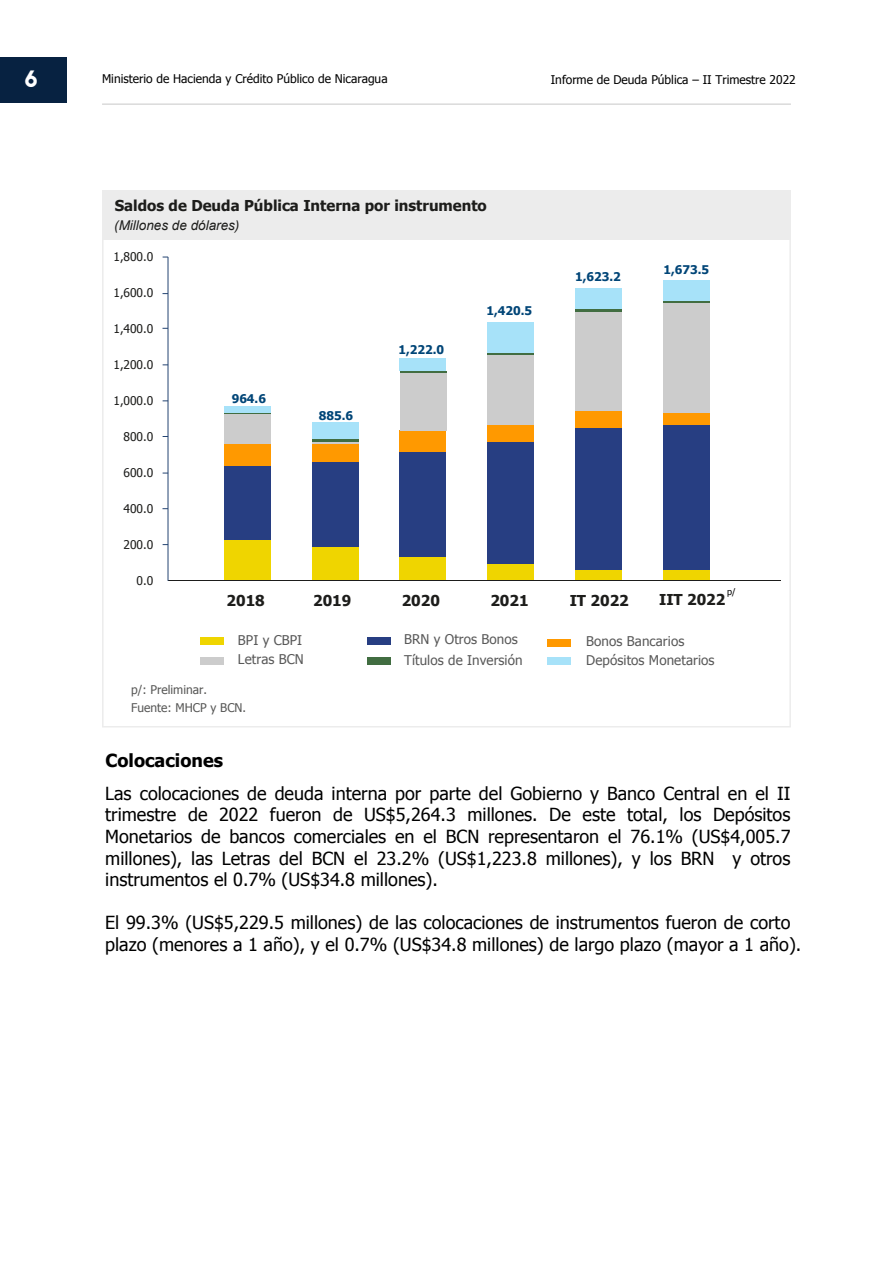
<style>
.page{position:relative;width:893px;height:1263px;background:#fff}
.page>*{position:absolute;margin:0;border:0;box-sizing:border-box;transform-origin:0 0}
.t1{font:21px "Lemon Milk";color:#fff}
.t2{font:18px/21.6px "Tahoma";color:#000;text-align:justify}
.t3{font:700 18px "Tahoma";color:#000}
.t4{font:700 15px "Tahoma";color:#1d1d1b}
.t5{font:italic 13.5px "Arial";color:#1d1d1b}
.t6{font:13.35px "Tahoma";letter-spacing:.005em;color:#595959}
.t7{font:12px "Tahoma";color:#000}
.t8{font:12px "Tahoma";letter-spacing:-.005em;color:#1d1d1b}
.t9{font:700 12px "Tahoma";color:#004577}
.t10{font:12px/18px "Tahoma";color:#575756}
.t11{font:9px "Tahoma";color:#000}
</style>
<div class="page">
<hr style="left:102px;top:103px;width:689px;height:2px;background:#dadada">
<div style="left:0;top:58px;width:66px;height:45px;background:#072241"></div>
<div style="left:102px;top:191px;width:689px;height:49px;background:#ececec"></div>
<div style="left:224px;top:413px;width:47px;height:33px;background:#ccc"></div>
<div style="left:200px;top:637px;width:23px;height:7px;background:#efd500"></div>
<div style="left:368px;top:637px;width:23px;height:7px;background:#273e82"></div>
<div style="left:102px;top:238px;width:689px;height:489px;border:2px solid #ececec"></div>
<div style="left:224px;top:444px;width:47px;height:23px;background:#f90"></div>
<div style="left:224px;top:540px;width:47px;height:39px;background:#efd500"></div>
<div style="left:224px;top:467px;width:47px;height:73px;background:#273e82"></div>
<hr style="left:312px;top:442px;width:47px;height:4px;background:#ccc">
<div style="left:312px;top:444px;width:47px;height:19px;background:#f90"></div>
<div style="left:312px;top:547px;width:47px;height:33px;background:#efd500"></div>
<div style="left:312px;top:463px;width:47px;height:84px;background:#273e82"></div>
<div style="left:312px;top:423px;width:47px;height:19px;background:#a7e2f9"></div>
<div style="left:399px;top:431px;width:47px;height:23px;background:#f90"></div>
<div style="left:399px;top:556px;width:47px;height:24px;background:#efd500"></div>
<div style="left:399px;top:452px;width:47px;height:104px;background:#273e82"></div>
<div style="left:399px;top:359px;width:47px;height:12px;background:#a7e2f9"></div>
<div style="left:487px;top:355px;width:47px;height:76px;background:#ccc"></div>
<div style="left:487px;top:425px;width:47px;height:21px;background:#f90"></div>
<div style="left:487px;top:563px;width:47px;height:16px;background:#efd500"></div>
<div style="left:487px;top:442px;width:47px;height:121px;background:#273e82"></div>
<div style="left:487px;top:322px;width:47px;height:31px;background:#a7e2f9"></div>
<div style="left:575px;top:311px;width:47px;height:114px;background:#ccc"></div>
<div style="left:575px;top:412px;width:47px;height:16px;background:#f90"></div>
<div style="left:575px;top:570px;width:47px;height:10px;background:#efd500"></div>
<div style="left:575px;top:428px;width:47px;height:142px;background:#273e82"></div>
<div style="left:575px;top:288px;width:47px;height:21px;background:#a7e2f9"></div>
<div style="left:200px;top:658px;width:23px;height:7px;background:#ccc"></div>
<div style="left:368px;top:658px;width:23px;height:7px;background:#416d41"></div>
<div style="left:547px;top:639px;width:24px;height:7px;background:#f90"></div>
<div style="left:547px;top:657px;width:24px;height:7px;background:#a7e2f9"></div>
<hr style="left:168px;top:579px;width:612px;height:1px;background:#1d1d1b">
<hr style="left:168px;top:257px;width:1px;height:324px;background:#244472">
<div style="left:400px;top:372px;width:47px;height:59px;background:#ccc"></div>
<hr style="left:400px;top:371px;width:47px;height:2px;background:#416d41">
<hr style="left:487px;top:353px;width:47px;height:2px;background:#416d41">
<hr style="left:575px;top:309px;width:47px;height:3px;background:#416d41">
<hr style="left:312px;top:440px;width:47px;height:2px;background:#416d41">
<hr style="left:224px;top:413px;width:47px;height:1px;background:#416d41">
<div style="left:224px;top:407px;width:47px;height:6px;background:#a7e2f9"></div>
<div style="left:663px;top:302px;width:47px;height:118px;background:#ccc"></div>
<div style="left:663px;top:413px;width:47px;height:15px;background:#f90"></div>
<div style="left:663px;top:569px;width:47px;height:11px;background:#efd500"></div>
<div style="left:663px;top:425px;width:47px;height:144px;background:#273e82"></div>
<div style="left:663px;top:281px;width:47px;height:20px;background:#a7e2f9"></div>
<hr style="left:663px;top:301px;width:47px;height:1px;background:#416d41">
<p class="t1" style="left:25px;top:64px;width:14px">6</p>
<p class="t7" style="left:102px;top:70px;width:287px">Ministerio de Hacienda y Crédito Público de Nicaragua</p>
<p class="t7" style="left:551px;top:71px;width:246px">Informe de Deuda Pública – II Trimestre 2022</p>
<p class="t4" style="left:115px;top:195px;width:374px">Saldos de Deuda Pública Interna por instrumento</p>
<p class="t5" style="left:114px;top:216px;width:127px">(Millones de dólares)</p>
<p class="t8" style="left:114px;top:248px;width:41px">1,800.0</p>
<p class="t8" style="left:114px;top:284px;width:41px">1,600.0</p>
<p class="t8" style="left:114px;top:320px;width:41px">1,400.0</p>
<p class="t8" style="left:114px;top:356px;width:41px">1,200.0</p>
<p class="t8" style="left:114px;top:392px;width:41px">1,000.0</p>
<p class="t8" style="left:124px;top:428px;width:31px">800.0</p>
<p class="t8" style="left:124px;top:464px;width:31px">600.0</p>
<p class="t8" style="left:124px;top:500px;width:31px">400.0</p>
<p class="t8" style="left:124px;top:536px;width:31px">200.0</p>
<p class="t8" style="left:137px;top:572px;width:18px">0.0</p>
<p class="t4" style="left:227px;top:590px;width:40px">2018</p>
<p class="t4" style="left:490px;top:590px;width:40px">2021</p>
<p class="t9" style="left:486px;top:302px;width:47px">1,420.5</p>
<p class="t9" style="left:398px;top:341px;width:47px">1,222.0</p>
<p class="t9" style="left:232px;top:391px;width:36px">964.6</p>
<p class="t9" style="left:319px;top:407px;width:36px">885.6</p>
<p class="t4" style="left:313px;top:590px;width:40px">2019</p>
<p class="t4" style="left:402px;top:590px;width:40px">2020</p>
<p class="t6" style="left:238px;top:631px;width:66px">BPI y CBPI</p>
<p class="t6" style="left:404px;top:630px;width:115px">BRN y Otros Bonos</p>
<p class="t9" style="left:575px;top:268px;width:47px">1,623.2</p>
<p class="t9" style="left:663px;top:261px;width:47px">1,673.5</p>
<p class="t4" style="left:570px;top:590px;width:61px">IT 2022</p>
<p class="t11" style="left:727px;top:585px;width:10px">p/</p>
<p class="t4" style="left:659px;top:588px;width:68px">IIT 2022</p>
<p class="t6" style="left:586px;top:632px;width:100px">Bonos Bancarios</p>
<p class="t6" style="left:238px;top:650px;width:67px">Letras BCN</p>
<p class="t6" style="left:404px;top:651px;width:120px">Títulos de Inversión</p>
<p class="t6" style="left:586px;top:651px;width:130px">Depósitos Monetarios</p>
<p class="t10" style="left:131px;top:680px;width:116px">p/: Preliminar.<br>Fuente: MHCP y BCN.</p>
<p class="t3" style="left:106px;top:748px;width:119px">Colocaciones</p>
<p class="t2" style="left:105px;top:782px;width:687px">Las colocaciones de deuda interna por parte del Gobierno y Banco Central en el II trimestre de 2022 fueron de US$5,264.3 millones. De este total, los Depósitos Monetarios de bancos comerciales en el BCN representaron el 76.1% (US$4,005.7 millones), las Letras del BCN el 23.2% (US$1,223.8 millones), y los BRN y otros instrumentos el 0.7% (US$34.8 millones).</p>
<p class="t2" style="left:105px;top:911px;width:698px">El 99.3% (US$5,229.5 millones) de las colocaciones de instrumentos fueron de corto plazo (menores a 1 año), y el 0.7% (US$34.8 millones) de largo plazo (mayor a 1 año).</p>
</div>
